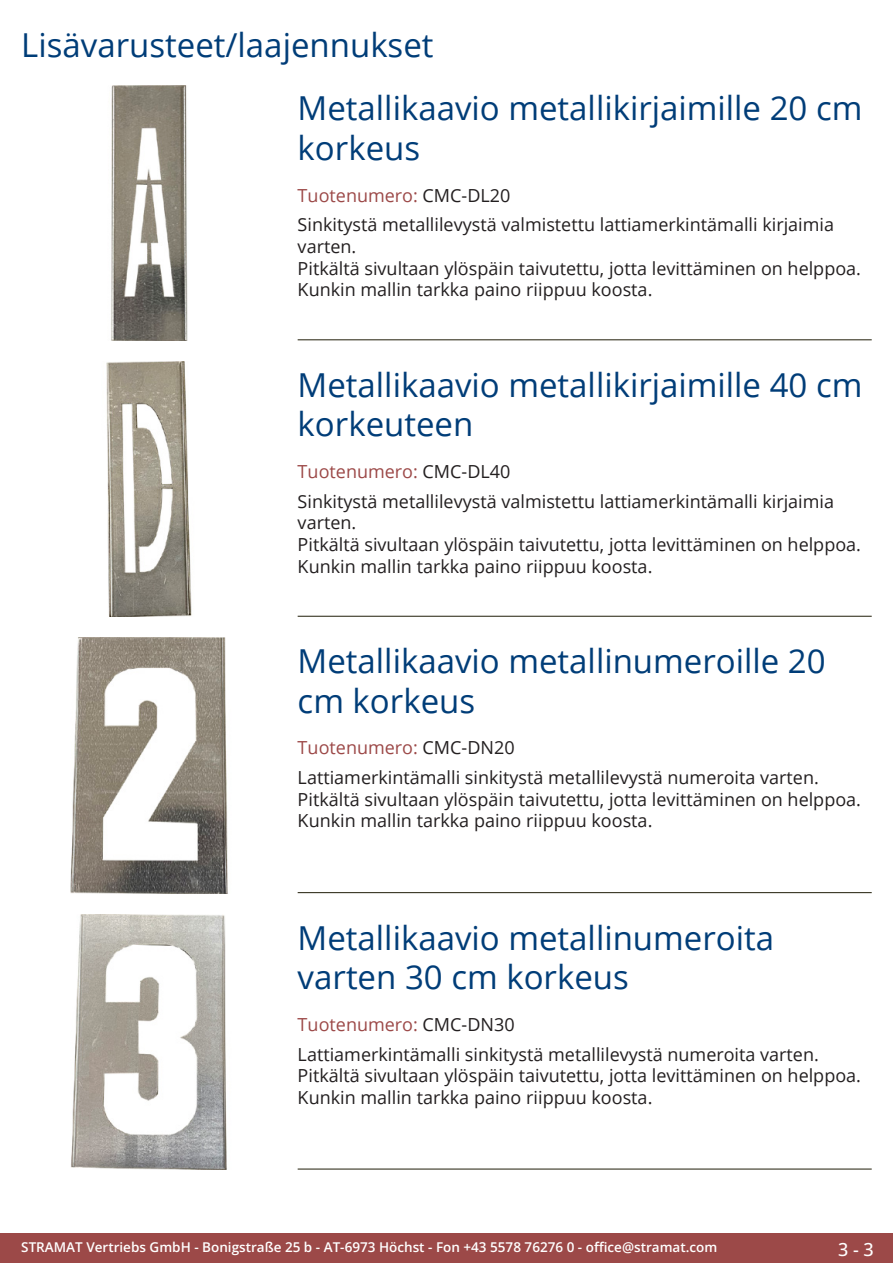
<style>
.page{position:relative;width:893px;height:1263px;background:#fff}
.page>*{position:absolute;margin:0;border:0;box-sizing:border-box;transform-origin:0 0}
.Produkttitel{font:33px/39.6px "Open Sans";color:#003d78}
.RastTitel{font:33px "Open Sans";color:#003d78}
.Beschreibung_Text{font:18px/21.6px "Open Sans";color:#231f20}
.TechDaten_Überschrif{font:18px "Open Sans";color:#9c4948}
.t1{font:500 18px "Open Sans";color:#fff}
.t2{font:600 13.5px "Open Sans";color:#fff}
.s1{color:#231f20}
</style>
<div class="page">
<div style="left:0;top:1233px;width:893px;height:30px;background:#9c4948"></div>
<hr style="left:298px;top:340px;width:574px;height:1px;background:#201d08">
<hr style="left:298px;top:616px;width:574px;height:1px;background:#201d08">
<hr style="left:298px;top:892px;width:574px;height:1px;background:#201d08">
<hr style="left:298px;top:1169px;width:574px;height:1px;background:#201d08">
<img style="left:111px;top:85px;width:77px;height:255px">
<img style="left:106px;top:361px;width:86px;height:256px">
<img style="left:70px;top:638px;width:158px;height:255px">
<img style="left:71px;top:914px;width:156px;height:255px">
<p class="RastTitel" style="left:21px;top:22px;width:414px">Lisävarusteet/laajennukset</p>
<p class="Produkttitel" style="left:298px;top:88px;width:566px">Metallikaavio metallikirjaimille 20 cm korkeus</p>
<p class="TechDaten_Überschrif" style="left:298px;top:183px;width:214px">Tuotenumero: <span class="s1">CMC-DL20</span></p>
<p class="Beschreibung_Text" style="left:298px;top:214px;width:565px">Sinkitystä metallilevystä valmistettu lattiamerkintämalli kirjaimia varten.<br>Pitkältä sivultaan ylöspäin taivutettu, jotta levittäminen on helppoa.<br>Kunkin mallin tarkka paino riippuu koosta.</p>
<p class="Produkttitel" style="left:298px;top:364px;width:566px">Metallikaavio metallikirjaimille 40 cm korkeuteen</p>
<p class="TechDaten_Überschrif" style="left:298px;top:459px;width:214px">Tuotenumero: <span class="s1">CMC-DL40</span></p>
<p class="Beschreibung_Text" style="left:298px;top:490px;width:565px">Sinkitystä metallilevystä valmistettu lattiamerkintämalli kirjaimia varten.<br>Pitkältä sivultaan ylöspäin taivutettu, jotta levittäminen on helppoa.<br>Kunkin mallin tarkka paino riippuu koosta.</p>
<p class="Produkttitel" style="left:298px;top:640px;width:530px">Metallikaavio metallinumeroille 20 cm korkeus</p>
<p class="TechDaten_Überschrif" style="left:298px;top:735px;width:219px">Tuotenumero: <span class="s1">CMC-DN20</span></p>
<p class="Beschreibung_Text" style="left:298px;top:766px;width:565px">Lattiamerkintämalli sinkitystä metallilevystä numeroita varten.<br>Pitkältä sivultaan ylöspäin taivutettu, jotta levittäminen on helppoa.<br>Kunkin mallin tarkka paino riippuu koosta.</p>
<p class="Produkttitel" style="left:298px;top:917px;width:478px">Metallikaavio metallinumeroita varten 30 cm korkeus</p>
<p class="TechDaten_Überschrif" style="left:298px;top:1012px;width:219px">Tuotenumero: <span class="s1">CMC-DN30</span></p>
<p class="Beschreibung_Text" style="left:298px;top:1043px;width:565px">Lattiamerkintämalli sinkitystä metallilevystä numeroita varten.<br>Pitkältä sivultaan ylöspäin taivutettu, jotta levittäminen on helppoa.<br>Kunkin mallin tarkka paino riippuu koosta.</p>
<p class="t2" style="left:21px;top:1238px;width:698px">STRAMAT Vertriebs GmbH - Bonigstraße 25 b - AT-6973 Höchst - Fon +43 5578 76276 0 - office@stramat.com</p>
<p class="t1" style="left:838px;top:1237px;width:37px">3 - 3</p>
</div>
